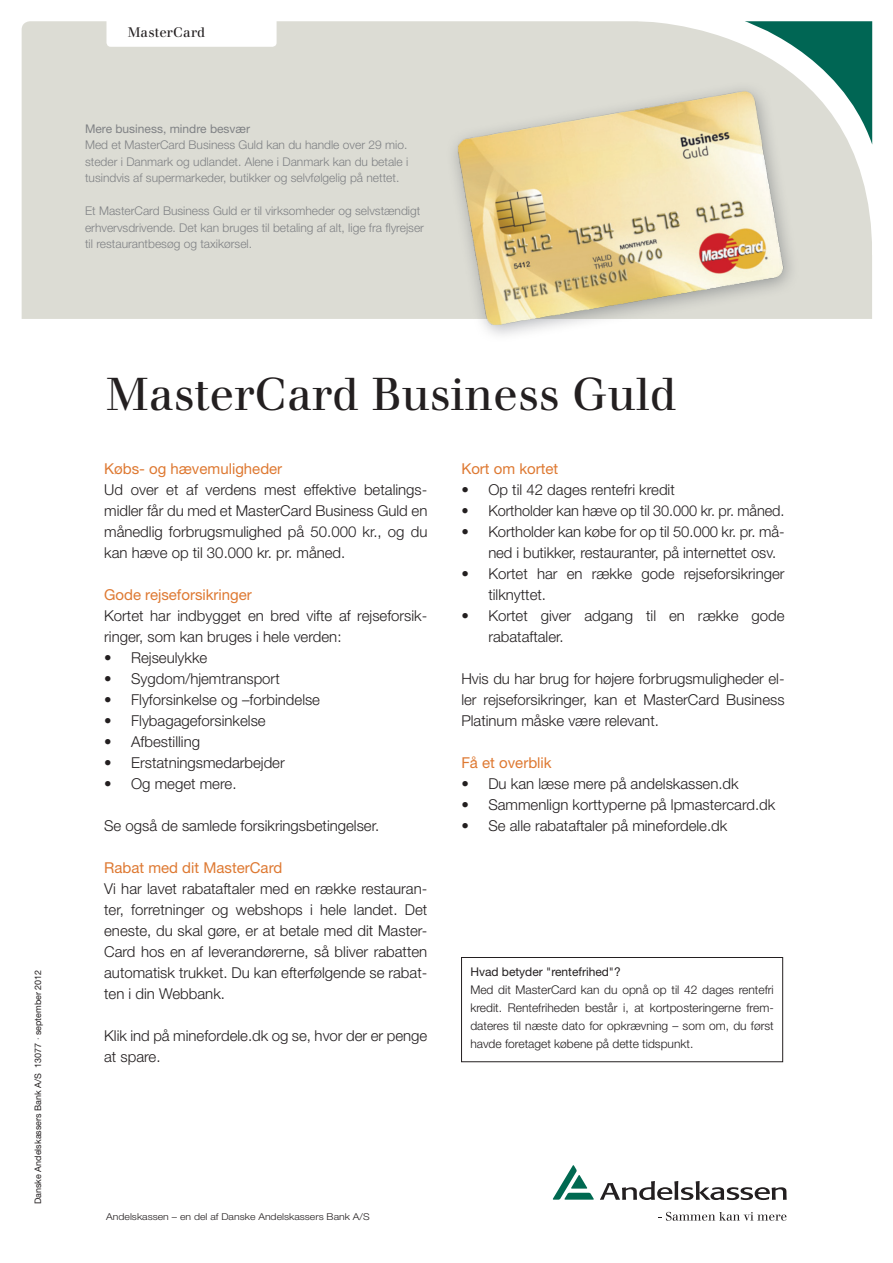
<style>
.page{position:relative;width:893px;height:1263px;background:#fff}
.page>*{position:absolute;margin:0;border:0;box-sizing:border-box;transform-origin:0 0}
.t1{font:45px "Justus Oldstyle";color:#231f20}
.t2{font:300 15px/21px "Helvetica Neue LT";color:#231f20}
.t3{font:15px "Helvetica Neue LT";color:#de7932}
.t4{font:13.5px "Justus Oldstyle";letter-spacing:.015em;color:#231f20}
.t5{font:300 12px/16.5px "Helvetica Neue LT";color:#808285;text-align:justify}
.t6{font:300 12px/18px "Helvetica Neue LT";color:#231f20;text-align:justify}
.t7{font:12px "Helvetica Neue LT";color:#808285}
.t8{font:12px "Helvetica Neue LT";color:#231f20}
.t9{font:300 9.45px "Helvetica Neue LT";color:#231f20;scale:1.11 1}
.t10{font:9px "Helvetica Neue LT";color:#231f20}
.s1{font-weight:100}
</style>
<div class="page">
<svg style="left:600px;top:1181px;width:187px;height:19px"></svg>
<svg style="left:553px;top:1165px;width:41px;height:35px"></svg>
<svg style="left:658px;top:1212px;width:128px;height:8px"></svg>
<div style="left:22px;top:21px;width:850px;height:298px;background:#dcdcd4"></div>
<svg style="left:638px;top:21px;width:235px;height:234px;background:#e0e0d9"></svg>
<svg style="left:745px;top:21px;width:127px;height:124px"></svg>
<div style="left:106px;top:13px;width:171px;height:34px;background:#fff;border-radius:4px"></div>
<img style="left:424px;top:77px;width:382px;height:258px">
<div style="left:461px;top:957px;width:322px;height:105px;border:1px solid #231f20"></div>
<p class="t4" style="left:128px;top:24px;width:79px">MasterCard</p>
<p class="t7" style="left:85px;top:121px;width:166px">Mere business, mindre besvær</p>
<p class="t5" style="left:85px;top:136px;width:325px">Med et MasterCard Business Guld kan du handle over 29 mio. steder i Danmark og udlandet. Alene i Danmark kan du betale i tusindvis af supermarkeder, butikker og selvfølgelig på nettet.</p>
<p class="t5" style="left:85px;top:202px;width:340px;text-align:left">Et MasterCard Business Guld er til virksomheder og selvstændigt erhvervsdrivende. Det kan bruges til betaling af alt, lige fra flyrejser til restaurantbesøg og taxikørsel.</p>
<p class="t10" style="left:33px;top:1204px;width:236px;rotate:-90deg">Danske Andelskassers Bank A/S 13077 <span class="s1">·</span> september 2012</p>
<h1 class="t1" style="left:106px;top:367px;width:572px">MasterCard Business Guld</h1>
<p class="t3" style="left:104px;top:460px;width:180px">Købs- og hævemuligheder</p>
<p class="t2" style="left:104px;top:479px;width:325px;text-align:justify">Ud over et af verdens mest effektive betalings&shy;midler får du med et MasterCard Business Guld en månedlig forbrugsmulighed på 50.000 kr., og du kan hæve op til 30.000 kr. pr. måned.</p>
<p class="t3" style="left:104px;top:586px;width:149px">Gode rejseforsikringer</p>
<p class="t2" style="left:104px;top:605px;width:325px">Kortet har indbygget en bred vifte af rejseforsik&shy;ringer, som kan bruges i hele verden:</p>
<p class="t2" style="left:104px;top:647px;width:105px">• Rejseulykke</p>
<p class="t2" style="left:104px;top:668px;width:177px">• Sygdom/hjemtransport</p>
<p class="t2" style="left:104px;top:689px;width:217px">• Flyforsinkelse og –forbindelse</p>
<p class="t2" style="left:104px;top:710px;width:163px">• Flybagageforsinkelse</p>
<p class="t2" style="left:104px;top:731px;width:97px">• Afbestilling</p>
<p class="t2" style="left:104px;top:752px;width:182px">• Erstatningsmedarbejder</p>
<p class="t2" style="left:104px;top:773px;width:134px">• Og meget mere.</p>
<p class="t2" style="left:104px;top:815px;width:277px">Se også de samlede forsikringsbetingelser.</p>
<p class="t3" style="left:104px;top:859px;width:180px">Rabat med dit MasterCard</p>
<p class="t2" style="left:104px;top:878px;width:325px;text-align:justify">Vi har lavet rabataftaler med en række restauran&shy;ter, forretninger og webshops i hele landet. Det eneste, du skal gøre, er at betale med dit Master-Card hos en af leverandørerne, så bliver rabatten automatisk trukket. Du kan efterfølgende se rabat&shy;ten i din Webbank.</p>
<p class="t2" style="left:104px;top:1025px;width:325px">Klik ind på minefordele.dk og se, hvor der er penge at spare.</p>
<p class="t3" style="left:461px;top:460px;width:98px">Kort om kortet</p>
<p class="t2" style="left:461px;top:479px;width:215px">• Op til 42 dages rentefri kredit</p>
<p class="t2" style="left:461px;top:500px;width:325px">• Kortholder kan hæve op til 30.000 kr. pr. måned.</p>
<p class="t2" style="left:488px;top:521px;width:298px;text-indent:-27px">• Kortholder kan købe for op til 50.000 kr. pr. må&shy;ned i butikker, restauranter, på internettet osv.</p>
<p class="t2" style="left:488px;top:563px;width:298px;text-indent:-27px">• Kortet har en række gode rejseforsikringer tilknyttet.</p>
<p class="t2" style="left:488px;top:605px;width:298px;text-indent:-27px">• Kortet giver adgang til en række gode rabataftaler.</p>
<p class="t2" style="left:461px;top:668px;width:325px;text-align:justify">Hvis du har brug for højere forbrugsmuligheder el&shy;ler rejseforsikringer, kan et MasterCard Business Platinum måske være relevant.</p>
<p class="t3" style="left:461px;top:754px;width:92px">Få et overblik</p>
<p class="t2" style="left:461px;top:773px;width:279px">• Du kan læse mere på andelskassen.dk</p>
<p class="t2" style="left:461px;top:794px;width:316px">• Sammenlign korttyperne på lpmastercard.dk</p>
<p class="t2" style="left:461px;top:815px;width:267px">• Se alle rabataftaler på minefordele.dk</p>
<p class="t8" style="left:470px;top:964px;width:152px">Hvad betyder "rentefrihed"?</p>
<p class="t6" style="left:470px;top:980px;width:305px">Med dit MasterCard kan du opnå op til 42 dages rentefri kredit. Rentefriheden består i, at kortposteringerne frem&shy;dateres til næste dato for opkrævning – som om, du først havde foretaget købene på dette tidspunkt.</p>
<p class="t9" style="left:106px;top:1211px;width:239px">Andelskassen – en del af Danske Andelskassers Bank A/S</p>
</div>
